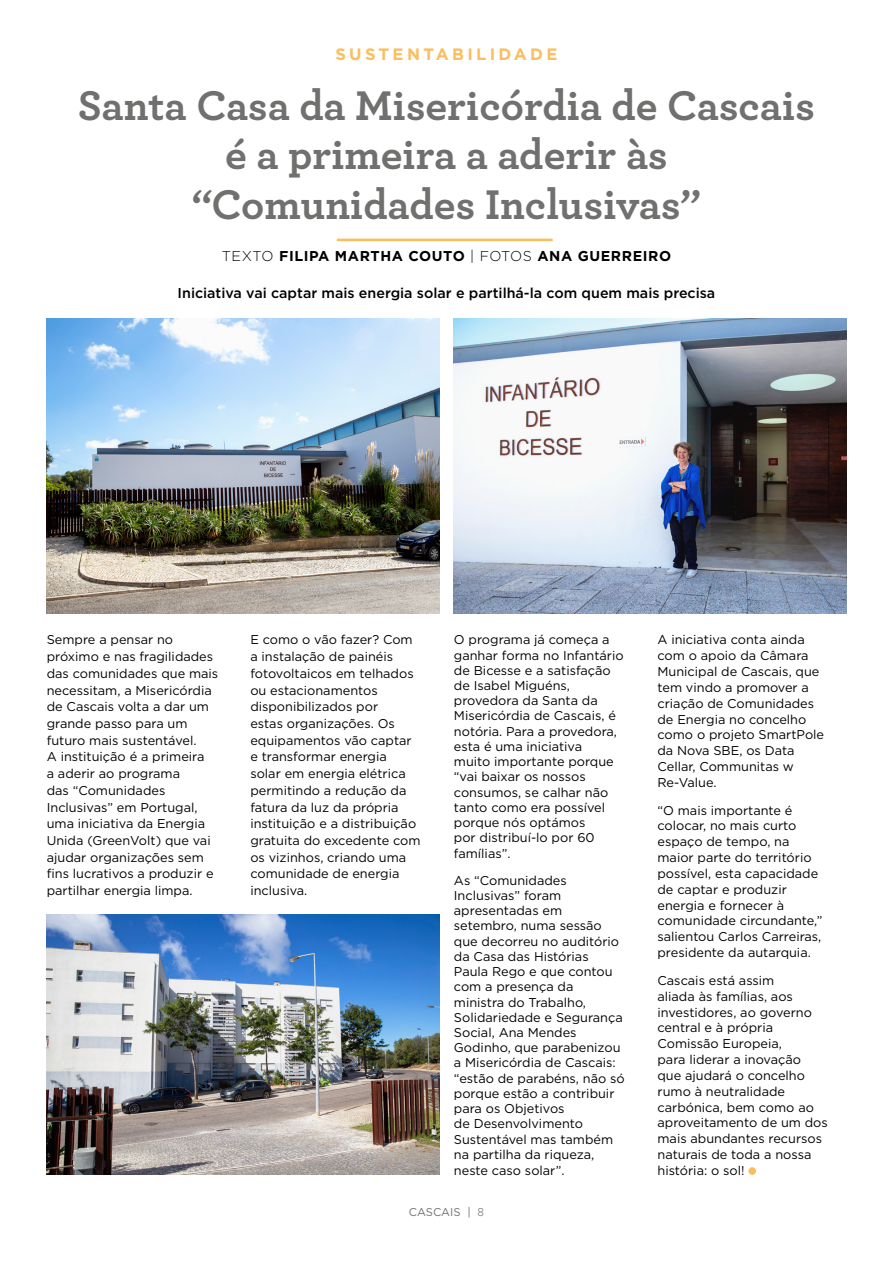
<style>
.page{position:relative;width:893px;height:1263px;background:#fff}
.page>*{position:absolute;margin:0;border:0;box-sizing:border-box;transform-origin:0 0}
.t1{font:700 43.5px/49.5px "Archer";color:#70706f;text-align:center}
.t2{font:700 16.5px "Gotham";letter-spacing:.2em;color:#fbbe5e}
.t3{font:500 14.25px "Gotham";color:#000}
.t4{font:700 14.25px "Gotham";letter-spacing:.04em;color:#000}
.t5{font:12.75px/15.8px "Gotham";color:#000}
.t6{font:11.25px "Gotham";color:#70706f}
.s1{font-weight:300}
.s2{font-family:"Archer";font-size:12px}
</style>
<div class="page">
<img style="left:47px;top:319px;width:392px;height:294px">
<img style="left:454px;top:319px;width:392px;height:294px">
<img style="left:47px;top:914px;width:392px;height:261px">
<div style="left:748px;top:1167px;width:8px;height:8px;background:#fbbe5e;border-radius:50%"></div>
<hr style="left:337px;top:239px;width:216px;height:2px;background:#fbbe5e">
<p class="t2" style="left:335px;top:43px;width:224px">SUSTENTABILIDADE</p>
<h1 class="t1" style="left:78px;top:78px;width:738px">Santa Casa da Misericórdia de Cascais é a primeira a aderir às “Comunidades Inclusivas”</h1>
<p class="t4" style="left:222px;top:247px;width:451px"><span class="s1">TEXTO</span> FILIPA MARTHA COUTO <span class="s1">| FOTOS</span> ANA GUERREIRO</p>
<p class="t3" style="left:178px;top:284px;width:539px">Iniciativa vai captar mais energia solar e partilhá-la com quem mais precisa</p>
<p class="t5" style="left:47px;top:631px;width:173px;line-height:16.6px">Sempre a pensar no próximo e nas fragilidades das comunidades que mais necessitam, a Misericórdia de Cascais volta a dar um grande passo para um futuro mais sustentável.<br>A instituição é a primeira<br>a aderir ao programa<br>das “Comunidades<br>Inclusivas” em Portugal, uma iniciativa da Energia<br>Unida (GreenVolt) que vai ajudar organizações sem fins lucrativos a produzir e partilhar energia limpa.</p>
<p class="t5" style="left:250px;top:631px;width:172px;line-height:16.6px">E como o vão fazer? Com a instalação de painéis fotovoltaicos em telhados ou estacionamentos disponibilizados por<br>estas organizações. Os equipamentos vão captar e transformar energia<br>solar em energia elétrica permitindo a redução da fatura da luz da própria instituição e a distribuição gratuita do excedente com os vizinhos, criando uma comunidade de energia inclusiva.</p>
<p class="t5" style="left:454px;top:632px;width:171px;line-height:15.1px">O programa já começa a ganhar forma no Infantário de Bicesse e a satisfação de Isabel Miguéns, provedora da Santa da<br>Misericórdia de Cascais, é notória. Para a provedora, esta é uma iniciativa<br>muito importante porque “vai baixar os nossos consumos, se calhar não tanto como era possível porque nós optámos<br>por distribuí-lo por 60 famílias”.</p>
<p class="t5" style="left:454px;top:872px;width:172px;line-height:15.3px">As “Comunidades<br>Inclusivas” foram apresentadas em setembro, numa sessão que decorreu no auditório da Casa das Histórias<br>Paula Rego e que contou com a presença da ministra do Trabalho,<br>Solidariedade e Segurança<br>Social, Ana Mendes<br>Godinho, que parabenizou a Misericórdia de Cascais: “estão de parabéns, não só porque estão a contribuir para os Objetivos<br>de Desenvolvimento<br>Sustentável mas também na partilha da riqueza, neste caso solar”.</p>
<p class="t6" style="left:409px;top:1205px;width:77px">CASCAIS | <span class="s2">8</span></p>
<p class="t5" style="left:657px;top:632px;width:168px">A iniciativa conta ainda com o apoio da Câmara<br>Municipal de Cascais, que tem vindo a promover a criação de Comunidades de Energia no concelho como o projeto SmartPole da Nova SBE, os Data<br>Cellar, Communitas w<br>Re-Value.</p>
<p class="t5" style="left:657px;top:802px;width:167px">“O mais importante é colocar, no mais curto espaço de tempo, na maior parte do território possível, esta capacidade de captar e produzir energia e fornecer à comunidade circundante,” salientou Carlos Carreiras, presidente da autarquia.</p>
<p class="t5" style="left:657px;top:972px;width:172px">Cascais está assim<br>aliada às famílias, aos investidores, ao governo central e à própria<br>Comissão Europeia,<br>para liderar a inovação que ajudará o concelho rumo à neutralidade carbónica, bem como ao aproveitamento de um dos mais abundantes recursos naturais de toda a nossa história: o sol!</p>
</div>
